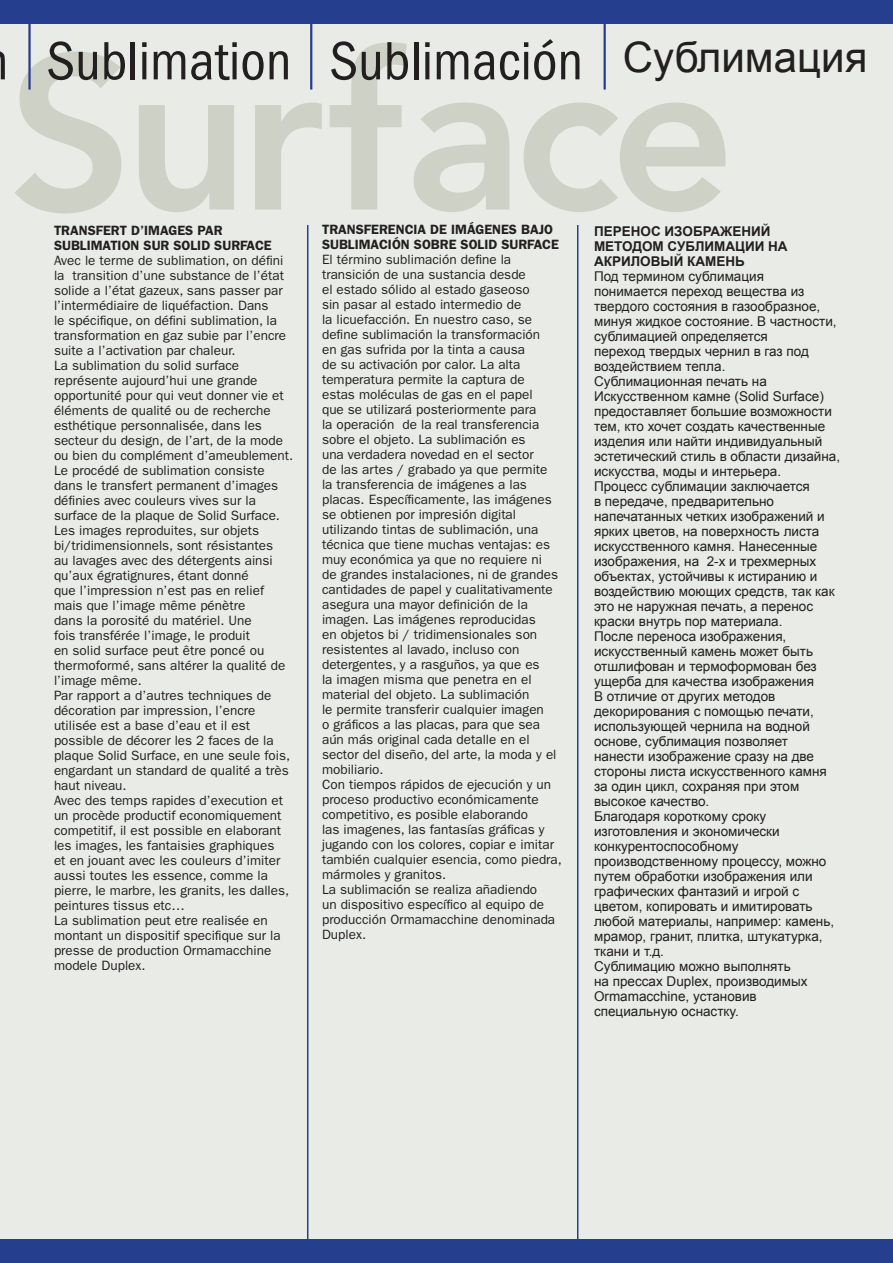
<style>
.page{position:relative;width:893px;height:1263px;background:#e9ece6}
.page>*{position:absolute;margin:0;border:0;box-sizing:border-box;transform-origin:0 0}
.t1{font:800 217.65px "Avenir LT Std";letter-spacing:-.04em;color:#ced2c6}
.t2{font:condensed 55.8px "ITC Franklin Gothic Std";color:#231f20}
.Normale{font:42px "Arial";color:#231f20}
.Normale-2{font:13.5px/15px "ITC Franklin Gothic Std";color:#231f20}
.Normale-3{font:13.5px/15px "Arial";color:#231f20}
.Normale-4{font:600 13.5px/15px "ITC Franklin Gothic Std";color:#231f20}
.Normale-5{font:700 13.5px/15px "Arial";color:#231f20}
</style>
<div class="page">
<div style="left:0;top:1239px;width:893px;height:24px;background:#253f8e"></div>
<div style="left:0;top:0;width:893px;height:24px;background:#253f8e"></div>
<hr style="left:307px;top:225px;width:1px;height:1032px;background:#253f8e">
<hr style="left:577px;top:225px;width:1px;height:1032px;background:#253f8e">
<hr style="left:28px;top:7px;width:3px;height:83px;background:#253f8e">
<hr style="left:310px;top:7px;width:2px;height:83px;background:#253f8e">
<hr style="left:603px;top:7px;width:3px;height:83px;background:#253f8e">
<p class="t2" style="left:47px;top:30px;width:247px">Sublimation</p>
<p class="t2" style="left:329px;top:30px;width:255px">Sublimación</p>
<p class="Normale" style="left:623px;top:29px;width:246px">Сублимация</p>
<h1 class="t1" style="left:8px;top:5px;width:729px">Surface</h1>
<p class="Normale-4" style="left:54px;top:223px;width:219px">TRANSFERT D’IMAGES PAR<br>SUBLIMATION SUR SOLID SURFACE</p>
<p class="Normale-2" style="left:54px;top:253px;width:234px">Avec le terme de sublimation, on défini la transition d’une substance de l’état solide a l’état gazeux, sans passer par l’intermédiaire de liquéfaction. Dans<br>le spécifique, on défini sublimation, la transformation en gaz subie par l’encre suite a l’activation par chaleur.</p>
<p class="Normale-2" style="left:54px;top:358px;width:241px">La sublimation du solid surface représente aujourd’hui une grande opportunité pour qui veut donner vie et éléments de qualité ou de recherche esthétique personnalisée, dans les secteur du design, de l’art, de la mode ou bien du complément d’ameublement.</p>
<p class="Normale-2" style="left:54px;top:463px;width:233px">Le procédé de sublimation consiste dans le transfert permanent d’images définies avec couleurs vives sur la surface de la plaque de Solid Surface.<br>Les images reproduites, sur objets bi/tridimensionnels, sont résistantes au lavages avec des détergents ainsi qu’aux égratignures, étant donné<br>que l’impression n’est pas en relief mais que l’image même pénètre<br>dans la porosité du matériel. Une<br>fois transférée l’image, le produit<br>en solid surface peut être poncé ou thermoformé, sans altérer la qualité de l’image même.</p>
<p class="Normale-2" style="left:54px;top:688px;width:238px">Par rapport a d’autres techniques de décoration par impression, l’encre utilisée est a base d’eau et il est possible de décorer les 2 faces de la plaque Solid Surface, en une seule fois, engardant un standard de qualité a très haut niveau.</p>
<p class="Normale-2" style="left:54px;top:793px;width:237px">Avec des temps rapides d’execution et un procède productif economiquement competitif, il est possible en elaborant les images, les fantaisies graphiques et en jouant avec les couleurs d’imiter aussi toutes les essence, comme la pierre, le marbre, les granits, les dalles, peintures tissus etc…</p>
<p class="Normale-2" style="left:54px;top:913px;width:228px">La sublimation peut etre realisée en montant un dispositif specifique sur la presse de production Ormamacchine modele Duplex.</p>
<p class="Normale-4" style="left:322px;top:222px;width:238px">TRANSFERENCIA DE IMÁGENES BAJO<br>SUBLIMACIÓN SOBRE SOLID SURFACE</p>
<p class="Normale-2" style="left:322px;top:252px;width:238px">El término sublimación define la transición de una sustancia desde<br>el estado sólido al estado gaseoso<br>sin pasar al estado intermedio de<br>la licuefacción. En nuestro caso, se define sublimación la transformación<br>en gas sufrida por la tinta a causa<br>de su activación por calor. La alta temperatura permite la captura de estas moléculas de gas en el papel<br>que se utilizará posteriormente para<br>la operación de la real transferencia sobre el objeto. La sublimación es<br>una verdadera novedad en el sector<br>de las artes / grabado ya que permite la transferencia de imágenes a las placas. Específicamente, las imágenes se obtienen por impresión digital utilizando tintas de sublimación, una técnica que tiene muchas ventajas: es muy económica ya que no requiere ni de grandes instalaciones, ni de grandes cantidades de papel y cualitativamente asegura una mayor definición de la imagen. Las imágenes reproducidas<br>en objetos bi / tridimensionales son resistentes al lavado, incluso con detergentes, y a rasguños, ya que es<br>la imagen misma que penetra en el material del objeto. La sublimación<br>le permite transferir cualquier imagen<br>o gráficos a las placas, para que sea aún más original cada detalle en el sector del diseño, del arte, la moda y el mobiliario.</p>
<p class="Normale-2" style="left:322px;top:777px;width:241px">Con tiempos rápidos de ejecución y un proceso productivo económicamente competitivo, es posible elaborando<br>las imagenes, las fantasías gráficas y jugando con los colores, copiar e imitar también cualquier esencia, como piedra, mármoles y granitos.</p>
<p class="Normale-2" style="left:322px;top:882px;width:235px">La sublimación se realiza añadiendo<br>un dispositivo específico al equipo de producción Ormamacchine denominada<br>Duplex.</p>
<p class="Normale-5" style="left:594px;top:224px;width:195px">ПЕРЕНОС ИЗОБРАЖЕНИЙ<br>МЕТОДОМ СУБЛИМАЦИИ НА<br>АКРИЛОВЫЙ КАМЕНЬ</p>
<p class="Normale-3" style="left:594px;top:269px;width:244px">Под термином сублимация понимается переход вещества из твердого состояния в газообразное, минуя жидкое состояние. В частности, сублимацией определяется<br>переход твердых чернил в газ под воздействием тепла.</p>
<p class="Normale-3" style="left:594px;top:374px;width:248px">Сублимационная печать на Искусственном камне (Solid Surface) предоставляет большие возможности тем, кто хочет создать качественные изделия или найти индивидуальный эстетический стиль в области дизайна, искусства, моды и интерьера.</p>
<p class="Normale-3" style="left:594px;top:479px;width:242px">Процесс сублимации заключается<br>в передаче, предварительно напечатанных четких изображений и ярких цветов, на поверхность листа искусственного камня. Нанесенные изображения, на 2-х и трехмерных объектах, устойчивы к истиранию и воздействию моющих средств, так как это не наружная печать, а перенос краски внутрь пор материала.</p>
<p class="Normale-3" style="left:594px;top:629px;width:224px">После переноса изображения, искусственный камень может быть отшлифован и термоформован без ущерба для качества изображения</p>
<p class="Normale-3" style="left:594px;top:689px;width:234px">В отличие от других методов декорирования с помощью печати, использующей чернила на водной основе, сублимация позволяет нанести изображение сразу на две стороны листа искусственного камня за один цикл, сохраняя при этом высокое качество.</p>
<p class="Normale-3" style="left:594px;top:809px;width:242px">Благодаря короткому сроку изготовления и экономически конкурентоспособному производственному процессу, можно путем обработки изображения или графических фантазий и игрой с цветом, копировать и имитировать любой материалы, например: камень, мрамор, гранит, плитка, штукатурка, ткани и т.д.</p>
<p class="Normale-3" style="left:594px;top:959px;width:215px">Сублимацию можно выполнять на прессах Duplex, производимых<br>Ormamacchine, установив специальную оснастку.</p>
</div>
